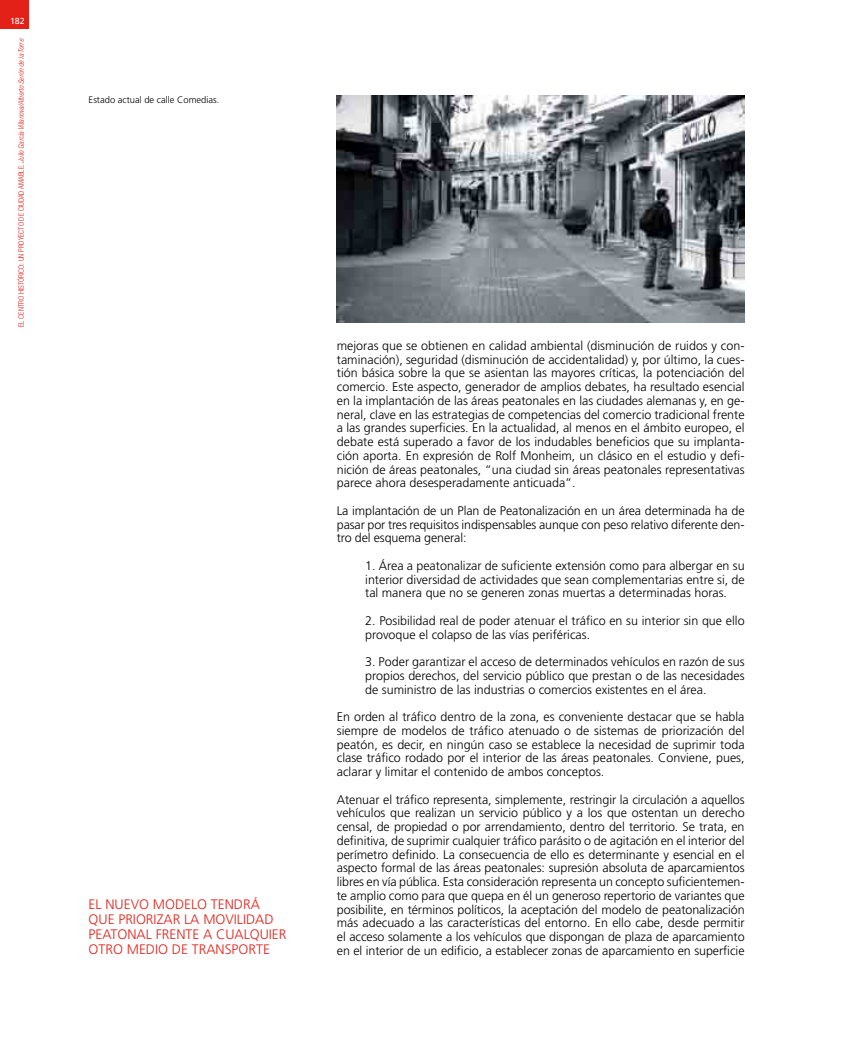
<style>
.page{position:relative;width:851px;height:1063px;background:#fff}
.page>*{position:absolute;margin:0;border:0;box-sizing:border-box;transform-origin:0 0}
.t1{font:300 13.75px/15px "Frutiger";letter-spacing:.165em;color:#e32119}
.t2{font:300 12.5px/13.8px "Frutiger";color:#000;text-align:justify}
.t3{font:300 9.38px "Frutiger";color:#000}
.t4{font:8.75px "Frutiger";color:#fff}
.t5{font:300 condensed 7.5px "Helvetica Neue";color:#e32119}
.s1{font-style:italic}
</style>
<div class="page">
<div style="left:0;top:0;width:28px;height:28px;background:#e32119"></div>
<img style="left:337px;top:96px;width:407px;height:226px">
<p class="t4" style="left:10px;top:16px;width:16px">182</p>
<p class="t5" style="left:17px;top:327px;width:290px;rotate:-90deg">EL CENTRO HISTÓRICO: UN PROYECTO DE CIUDAD AMABLE. <span class="s1">Julio García Villanova/Alberto Serón de la Torre</span></p>
<p class="t3" style="left:89px;top:94px;width:132px">Estado actual de calle Comedias.</p>
<p class="t1" style="left:89px;top:897px;width:199px">el nuevo modelo tendrá que prio rizar la movilidad peatonal frente a cualquier otro m edio de transporte</p>
<p class="t2" style="left:337px;top:339px;width:409px">mejoras que se obtienen en calidad ambiental (disminución de ruidos y con&shy;taminación), seguridad (disminución de accidentalidad) y, por último, la cues&shy;tión básica sobre la que se asientan las mayores críticas, la potenciación del comercio. Este aspecto, generador de amplios debates, ha resultado esencial en la implantación de las áreas peatonales en las ciudades alemanas y, en ge&shy;neral, clave en las estrategias de competencias del comercio tradicional frente a las grandes superficies. En la actualidad, al menos en el ámbito europeo, el debate está superado a favor de los indudables beneficios que su implanta&shy;ción aporta. En expresión de Rolf Monheim, un clásico en el estudio y defi&shy;nición de áreas peatonales, “una ciudad sin áreas peatonales representativas parece ahora desesperadamente anticuada”.</p>
<p class="t2" style="left:337px;top:504px;width:409px">La implantación de un Plan de Peatonalización en un área determinada ha de pasar por tres requisitos indispensables aunque con peso relativo diferente den&shy;tro del esquema general:</p>
<p class="t2" style="left:365px;top:559px;width:381px">1. Área a peatonalizar de suficiente extensión como para albergar en su interior diversidad de actividades que sean complementarias entre si, de tal manera que no se generen zonas muertas a determinadas horas.</p>
<p class="t2" style="left:365px;top:614px;width:381px">2. Posibilidad real de poder atenuar el tráfico en su interior sin que ello provoque el colapso de las vías periféricas.</p>
<p class="t2" style="left:365px;top:655px;width:381px">3. Poder garantizar el acceso de determinados vehículos en razón de sus propios derechos, del servicio público que prestan o de las necesidades de suministro de las industrias o comercios existentes en el área.</p>
<p class="t2" style="left:337px;top:710px;width:409px">En orden al tráfico dentro de la zona, es conveniente destacar que se habla siempre de modelos de tráfico atenuado o de sistemas de priorización del peatón, es decir, en ningún caso se establece la necesidad de suprimir toda clase tráfico rodado por el interior de las áreas peatonales. Conviene, pues, aclarar y limitar el contenido de ambos conceptos.</p>
<p class="t2" style="left:337px;top:792px;width:409px">Atenuar el tráfico representa, simplemente, restringir la circulación a aquellos vehículos que realizan un servicio público y a los que ostentan un derecho censal, de propiedad o por arrendamiento, dentro del territorio. Se trata, en definitiva, de suprimir cualquier tráfico parásito o de agitación en el interior del perímetro definido. La consecuencia de ello es determinante y esencial en el aspecto formal de las áreas peatonales: supresión absoluta de aparcamientos libres en vía pública. Esta consideración representa un concepto suficientemen&shy;te amplio como para que quepa en él un generoso repertorio de variantes que posibilite, en términos políticos, la aceptación del modelo de peatonalización más adecuado a las características del entorno. En ello cabe, desde permitir el acceso solamente a los vehículos que dispongan de plaza de aparcamiento en el interior de un edificio, a establecer zonas de aparcamiento en superficie</p>
</div>
